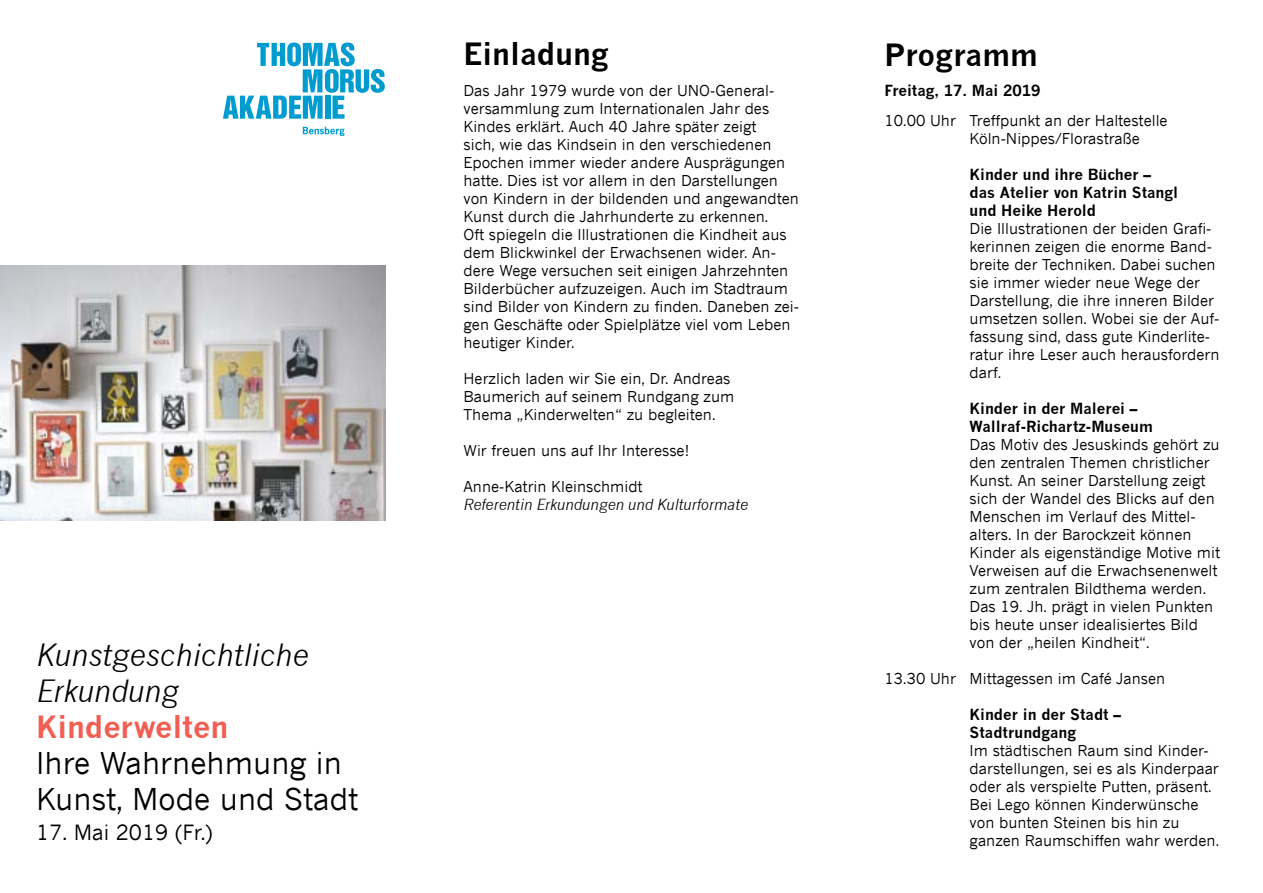
<style>
.page{position:relative;width:1263px;height:893px;background:#fff}
.page>*{position:absolute;margin:0;border:0;box-sizing:border-box;transform-origin:0 0}
.t1{font:30px/36px "News Gothic";color:#000}
.t2{font:italic 30px/36px "News Gothic";color:#000}
.t3{font:700 30px "News Gothic";color:#000}
.t4{font:700 30px "News Gothic";color:#f15f53}
.t5{font:21px "News Gothic";color:#000}
.t6{font:15px/18px "News Gothic";color:#000}
.t7{font:700 15px/18px "News Gothic";color:#000}
.t8{font:italic 15px "News Gothic";color:#000}
</style>
<div class="page">
<svg style="left:223px;top:43px;width:162px;height:76px"></svg>
<svg style="left:303px;top:127px;width:42px;height:9px"></svg>
<img style="left:0;top:265px;width:385px;height:255px">
<h1 class="t2" style="left:36px;top:637px;width:274px">Kunstgeschichtliche<br>Erkundung</h1>
<h1 class="t4" style="left:36px;top:709px;width:194px">Kinderwelten</h1>
<h1 class="t1" style="left:36px;top:745px;width:324px">Ihre Wahrnehmung in<br>Kunst, Mode und Stadt</h1>
<h2 class="t5" style="left:36px;top:819px;width:178px">17. Mai 2019 (Fr.)</h2>
<h1 class="t3" style="left:463px;top:36px;width:146px">Einladung</h1>
<h1 class="t3" style="left:884px;top:37px;width:154px">Programm</h1>
<p class="t6" style="left:463px;top:81px;width:337px">Das Jahr 1979 wurde von der UNO-General&shy;versammlung zum Internationalen Jahr des Kindes erklärt. Auch 40 Jahre später zeigt<br>sich, wie das Kindsein in den verschiedenen Epochen immer wieder andere Ausprägungen hatte. Dies ist vor allem in den Darstellungen von Kindern in der bildenden und angewandten Kunst durch die Jahrhunderte zu erkennen.<br>Oft spiegeln die Illustrationen die Kindheit aus dem Blickwinkel der Erwachsenen wider. An&shy;dere Wege versuchen seit einigen Jahrzehnten Bilderbücher aufzuzeigen. Auch im Stadtraum sind Bilder von Kindern zu finden. Daneben zei&shy;gen Geschäfte oder Spielplätze viel vom Leben heutiger Kinder.</p>
<p class="t6" style="left:463px;top:369px;width:272px">Herzlich laden wir Sie ein, Dr. Andreas<br>Baumerich auf seinem Rundgang zum<br>Thema „Kinderwelten“ zu begleiten.</p>
<p class="t6" style="left:463px;top:441px;width:227px">Wir freuen uns auf Ihr Interesse!</p>
<p class="t6" style="left:463px;top:477px;width:181px">Anne-Katrin Kleinschmidt</p>
<p class="t8" style="left:463px;top:496px;width:286px">Referentin Erkundungen und Kulturformate</p>
<p class="t7" style="left:884px;top:82px;width:158px">Freitag, 17. Mai 2019</p>
<p class="t6" style="left:969px;top:112px;width:200px;text-indent:-85px">10.00 Uhr Treffpunkt an der Haltestelle<br>Köln-Nippes/Florastraße</p>
<p class="t7" style="left:969px;top:166px;width:210px">Kinder und ihre Bücher – das Atelier von Katrin Stangl und Heike Herold</p>
<p class="t6" style="left:969px;top:220px;width:251px">Die Illustrationen der beiden Grafi&shy;kerinnen zeigen die enorme Band&shy;breite der Techniken. Dabei suchen sie immer wieder neue Wege der<br>Darstellung, die ihre inneren Bilder umsetzen sollen. Wobei sie der Auf&shy;fassung sind, dass gute Kinderlite&shy;ratur ihre Leser auch herausfordern darf.</p>
<p class="t7" style="left:969px;top:400px;width:185px">Kinder in der Malerei –<br>Wallraf-Richartz-Museum</p>
<p class="t6" style="left:969px;top:436px;width:252px">Das Motiv des Jesuskinds gehört zu den zentralen Themen christlicher Kunst. An seiner Darstellung zeigt sich der Wandel des Blicks auf den Menschen im Verlauf des Mittel&shy;alters. In der Barockzeit können Kinder als eigenständige Motive mit Verweisen auf die Erwachsenenwelt zum zentralen Bildthema werden.<br>Das 19. Jh. prägt in vielen Punkten bis heute unser idealisiertes Bild von der „heilen Kindheit“.</p>
<p class="t6" style="left:884px;top:670px;width:282px">13.30 Uhr Mittagessen im Café Jansen</p>
<p class="t7" style="left:969px;top:706px;width:153px">Kinder in der Stadt –<br>Stadtrundgang</p>
<p class="t6" style="left:969px;top:742px;width:251px">Im städtischen Raum sind Kinder&shy;darstellungen, sei es als Kinderpaar oder als verspielte Putten, präsent.<br>Bei Lego können Kinderwünsche von bunten Steinen bis hin zu ganzen Raumschiffen wahr werden.</p>
</div>
